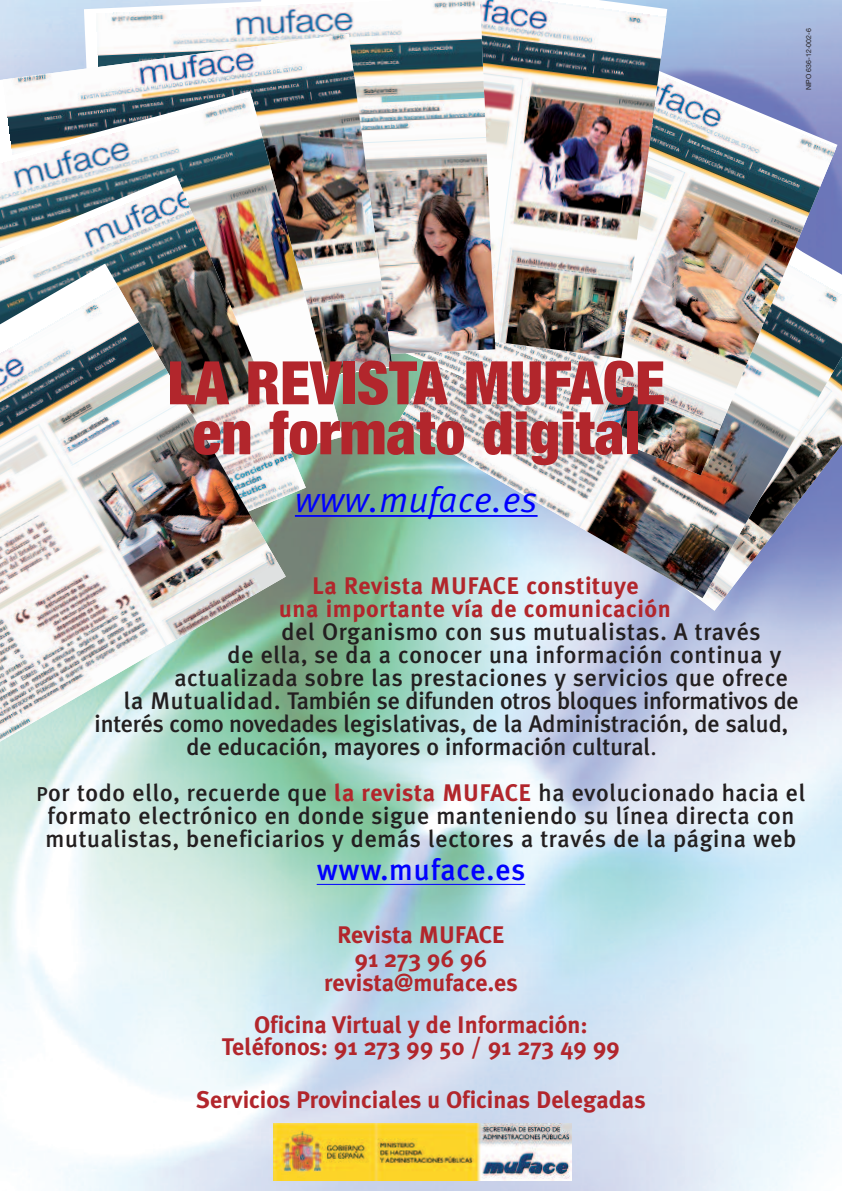
<style>
.page{position:relative;width:842px;height:1191px;background:#fff}
.page>*{position:absolute;margin:0;border:0;box-sizing:border-box;transform-origin:0 0}
.t1{font:900 condensed 60px/50px "Helvetica Neue";color:#b2262c;text-align:center}
.t2{font:italic 36px "Meta Pro";color:#00f}
.t3{font:500 30px "Meta Plus";letter-spacing:.025em;color:#00f}
.t4{font:500 24px/23px "Meta Plus";letter-spacing:.025em;color:#231f20;text-align:center}
.t5{font:700 24px/24px "Meta Plus";color:#b2262c;text-align:center}
.t6{font:500 24px "Meta Plus";color:#231f20}
.t7{font:500 24px "Meta Plus";letter-spacing:-.01em;color:#231f20}
.t8{font:700 24px/23px "Meta Plus";letter-spacing:.025em;color:#b2262c;text-align:center}
.t9{font:7px "Helvetica Neue";color:#231f20}
.s1{font-family:"Meta Plus Normal";font-weight:400}
.s2{font-size:20px}
.s3{font-weight:700;color:#b2262c}
</style>
<div class="page">
<img style="left:0;top:0;width:842px;height:1191px">
<hr style="left:317px;top:884px;width:208px;height:1px;background:#00f">
<img style="left:490px;top:598px;width:352px;height:12px">
<img style="left:398px;top:135px;width:444px;height:463px">
<img style="left:356px;top:7px;width:480px;height:468px">
<img style="left:495px;top:0;width:171px;height:358px">
<img style="left:97px;top:0;width:398px;height:366px">
<img style="left:4px;top:34px;width:388px;height:377px">
<img style="left:0;top:97px;width:343px;height:432px">
<img style="left:0;top:175px;width:306px;height:460px">
<img style="left:0;top:182px;width:306px;height:400px">
<img style="left:0;top:264px;width:286px;height:487px">
<img style="left:0;top:286px;width:286px;height:456px">
<hr style="left:295px;top:515px;width:243px;height:2px;background:#00f">
<img style="left:273px;top:1123px;width:299px;height:57px">
<h1 class="t1" style="left:167px;top:357px;width:499px">LA REVISTA MUFACE en formato digital</h1>
<h2 class="t2" style="left:295px;top:487px;width:244px">www.muface.es</h2>
<p class="t9" style="left:806px;top:90px;width:64px;rotate:-90deg">NIPO 636-12-002-6</p>
<p class="t8" style="left:279px;top:574px;width:393px">La Revista MUFACE constituye<br>una importante vía de comunicación</p>
<p class="t4" style="left:282px;top:620px;width:480px">del Organismo con sus mutualistas. A través</p>
<p class="t4" style="left:228px;top:643px;width:555px">de ella, se da a conocer una información continua y</p>
<p class="t4" style="left:174px;top:666px;width:615px">actualizada sobre las prestaciones y servicios que ofrece</p>
<p class="t7" style="left:124px;top:686px;width:676px">la Mutualidad. También se difunden otros bloques informativos de</p>
<p class="t6" style="left:95px;top:709px;width:695px">interés como novedades legislativas, de la Administración, de salud,</p>
<p class="t6" style="left:186px;top:732px;width:472px">de educación, mayores o información cultural<span class="s1">.</span></p>
<p class="t4" style="left:36px;top:781px;width:770px"><span class="s2">P</span>or todo ello, recuerde que <span class="s3">la revista MUFACE</span> ha evolucionado hacia el formato electrónico en donde sigue manteniendo su línea directa con mutualistas, beneficiarios y demás lectores a través de la página web</p>
<p class="t3" style="left:317px;top:852px;width:210px">www.muface.es</p>
<p class="t5" style="left:324px;top:923px;width:195px">Revista MUFACE<br>91 273 96 96 revista@muface.es</p>
<p class="t5" style="left:222px;top:1014px;width:400px;line-height:22px">Oficina Virtual y de Información:<br>Teléfonos: 91 273 99 50 / 91 273 49 99</p>
<p class="t5" style="left:196px;top:1088px;width:451px">Servicios Provinciales u Oficinas Delegadas</p>
</div>
